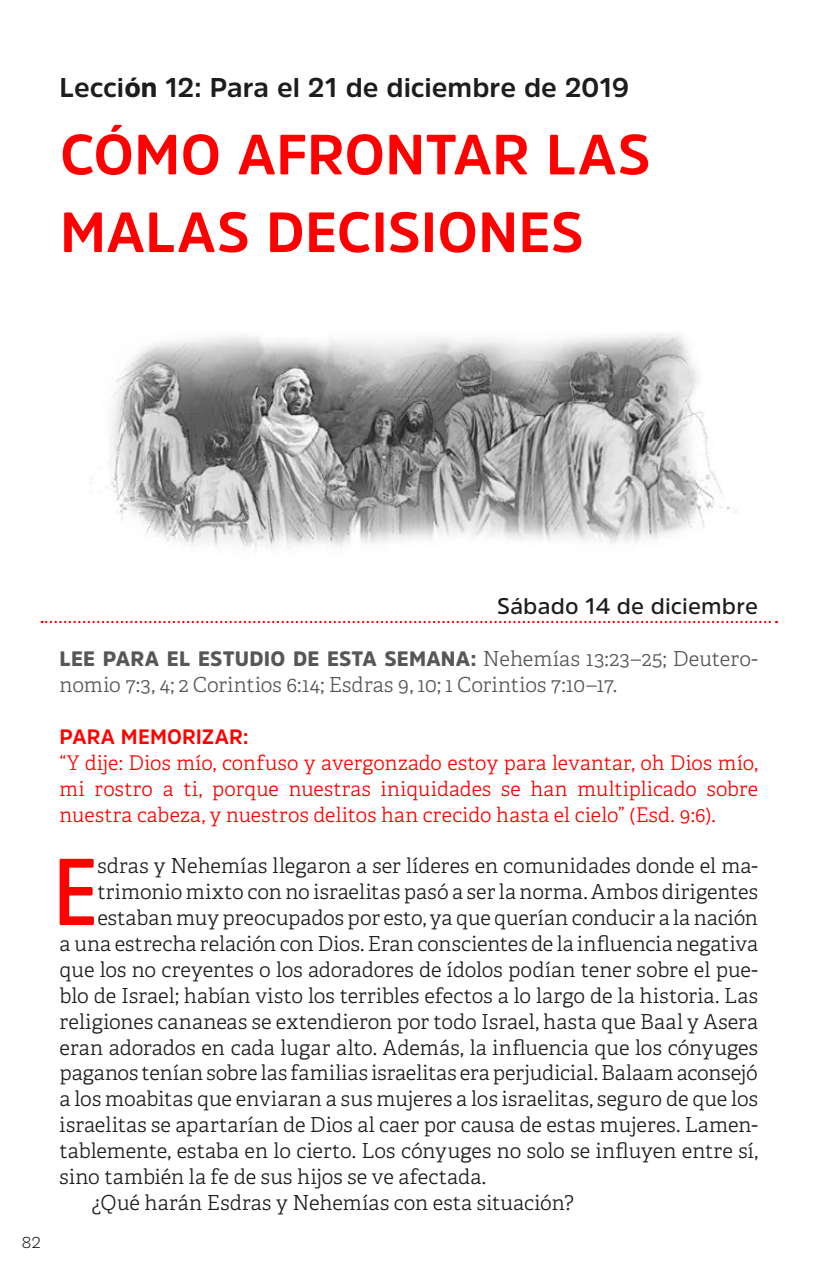
<style>
.page{position:relative;width:840px;height:1287px;background:#fff}
.page>*{position:absolute;margin:0;border:0;box-sizing:border-box;transform-origin:0 0}
.Párrafo_capitular_x1{font:600 94.27px "Amsi Pro Narw";color:#f00}
.Título_Lección{font:700 56.25px/77.6px "Amsi Pro";letter-spacing:.005em;color:#f00}
.Lección_Nº{font:700 27px "Amsi Pro";letter-spacing:-.005em;color:#1d1d1b}
.Fecha_Sábado{font:600 22.5px "Amsi Pro";letter-spacing:.005em;color:#1d1d1b}
.Párrafo_capitular_x1-2{font:300 20.7px "Adelle Basic";color:#1d1d1b}
.Lee_para_el_estudio{font:300 20.7px/25.9px "Adelle Basic";letter-spacing:.005em;color:#575756}
.Parrafo{font:300 20.7px "Adelle Basic";letter-spacing:.005em;color:#1d1d1b}
.Para_Memorizar{font:700 20.7px "Amsi Pro";letter-spacing:.01em;color:#f00}
.Versículo_para_memor{font:300 20.25px/25.9px "Adelle Basic";letter-spacing:.015em;color:#f00;text-align:justify}
.t1{font:300 15.75px "Amsi Pro";color:#1d1d1b}
.s1{font-weight:900}
.s2{font-family:"Amsi Pro";font-weight:900}
</style>
<div class="page">
<svg style="left:42px;top:621px;width:735px;height:2px"></svg>
<img style="left:90px;top:334px;width:647px;height:214px">
<p class="Lección_Nº" style="left:60px;top:69px;width:571px">Lecci<span class="s1">ón</span> 12: Para el 21 de diciembre de 2019</p>
<p class="Título_Lección" style="left:60px;top:115px;width:592px">CÓMO AFRONTAR LAS<br>MALAS DECISIONES</p>
<p class="t1" style="left:22px;top:1231px;width:21px">82</p>
<p class="Fecha_Sábado" style="left:497px;top:591px;width:262px">Sábado 14 de diciembre</p>
<p class="Lee_para_el_estudio" style="left:60px;top:646px;width:700px"><span class="s2">LEE PARA EL ESTUDIO DE ESTA SEMANA:</span> Nehemías 13:23–25; Deutero&shy;nomio 7:3, 4; 2 Corintios 6:14; Esdras 9, 10; 1 Corintios 7:10–17.</p>
<p class="Para_Memorizar" style="left:60px;top:722px;width:191px">PARA MEMORIZAR:</p>
<p class="Versículo_para_memor" style="left:60px;top:749px;width:700px">“Y dije: Dios mío, confuso y avergonzado estoy para levantar, oh Dios mío, mi rostro a ti, porque nuestras iniquidades se han multiplicado sobre nuestra cabeza, y nuestros delitos han crecido hasta el cielo” (Esd. 9:6).</p>
<p class="Párrafo_capitular_x1" style="left:53px;top:827px;width:46px">E</p>
<p class="Párrafo_capitular_x1-2" style="left:97px;top:853px;width:662px">sdras y Nehemías llegaron a ser líderes en comunidades donde el ma-</p>
<p class="Párrafo_capitular_x1-2" style="left:97px;top:879px;width:662px">trimonio mixto con no israelitas pasó a ser la norma. Ambos dirigentes</p>
<p class="Párrafo_capitular_x1-2" style="left:97px;top:905px;width:662px">estaban muy preocupados por esto, ya que querían conducir a la nación</p>
<p class="Párrafo_capitular_x1-2" style="left:60px;top:931px;width:700px">a una estrecha relación con Dios. Eran conscientes de la influencia negativa</p>
<p class="Párrafo_capitular_x1-2" style="left:60px;top:957px;width:700px">que los no creyentes o los adoradores de ídolos podían tener sobre el pue-</p>
<p class="Párrafo_capitular_x1-2" style="left:60px;top:982px;width:700px">blo de Israel; habían visto los terribles efectos a lo largo de la historia. Las</p>
<p class="Párrafo_capitular_x1-2" style="left:60px;top:1008px;width:700px">religiones cananeas se extendieron por todo Israel, hasta que Baal y Asera</p>
<p class="Párrafo_capitular_x1-2" style="left:60px;top:1034px;width:700px">eran adorados en cada lugar alto. Además, la influencia que los cónyuges</p>
<p class="Párrafo_capitular_x1-2" style="left:60px;top:1060px;width:700px">paganos tenían sobre las familias israelitas era perjudicial. Balaam aconsejó</p>
<p class="Párrafo_capitular_x1-2" style="left:60px;top:1086px;width:700px">a los moabitas que enviaran a sus mujeres a los israelitas, seguro de que los</p>
<p class="Párrafo_capitular_x1-2" style="left:60px;top:1112px;width:700px">israelitas se apartarían de Dios al caer por causa de estas mujeres. Lamen-</p>
<p class="Párrafo_capitular_x1-2" style="left:60px;top:1138px;width:700px">tablemente, estaba en lo cierto. Los cónyuges no solo se influyen entre sí,</p>
<p class="Párrafo_capitular_x1-2" style="left:60px;top:1164px;width:428px">sino también la fe de sus hijos se ve afectada.</p>
<p class="Parrafo" style="left:92px;top:1189px;width:484px">¿Qué harán Esdras y Nehemías con esta situación?</p>
</div>
